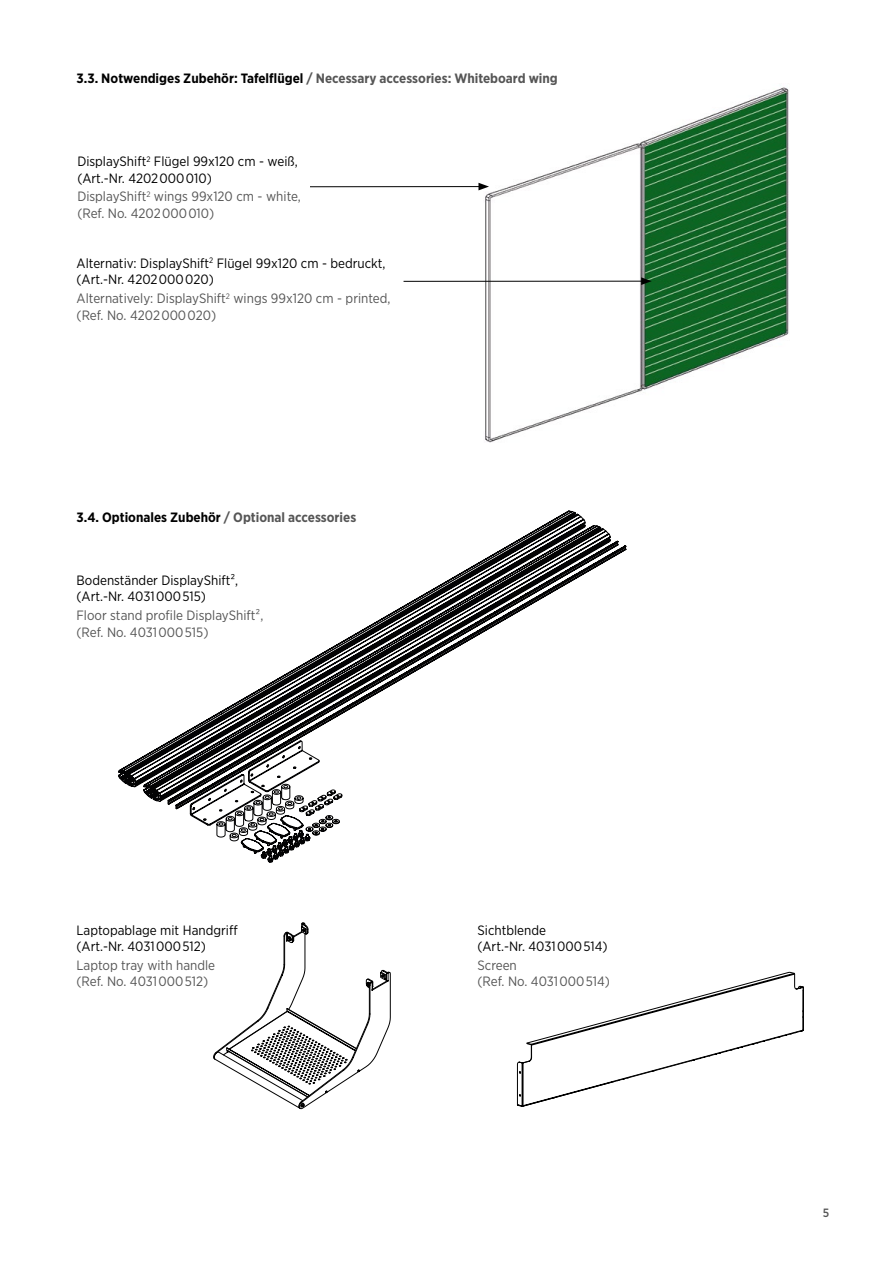
<style>
.page{position:relative;width:893px;height:1263px;background:#fff}
.page>*{position:absolute;margin:0;border:0;box-sizing:border-box;transform-origin:0 0}
.t1{font:13.5px/16.5px "Gotham Narrow";color:#000}
.t2{font:13.5px/16.5px "Gotham Narrow";color:#565656}
.t3{font:700 13.5px "Gotham Narrow";color:#565656}
.t4{font:700 13.5px "Gotham Narrow";color:#000}
.t5{font:500 12px "Gotham Narrow";color:#565656}
.s1{color:#000}
.s2{color:#565656}
</style>
<div class="page">
<svg style="left:123px;top:742px;width:45px;height:45px"></svg>
<svg style="left:516px;top:511px;width:69px;height:30px"></svg>
<svg style="left:168px;top:541px;width:450px;height:282px"></svg>
<svg style="left:190px;top:774px;width:149px;height:88px"></svg>
<svg style="left:517px;top:972px;width:287px;height:135px"></svg>
<img style="left:484px;top:87px;width:305px;height:356px">
<svg style="left:213px;top:922px;width:178px;height:187px"></svg>
<hr style="left:310px;top:186px;width:171px;height:1px;background:#000">
<svg style="left:478px;top:183px;width:11px;height:7px"></svg>
<hr style="left:404px;top:281px;width:239px;height:1px;background:#000">
<svg style="left:641px;top:277px;width:11px;height:8px"></svg>
<p class="t3" style="left:77px;top:70px;width:483px"><span class="s1">3.3. Notwendiges Zubehör: Tafelflügel</span> / Necessary accessories: Whiteboard wing</p>
<p class="t1" style="left:77px;top:153px;width:222px">DisplayShift<sup>2</sup> Flügel 99x120 cm - weiß, (Art.-Nr. 4202000010)</p>
<p class="t2" style="left:77px;top:188px;width:225px">DisplayShift<sup>2</sup> wings 99x120 cm - white, (Ref. No. 4202000010)</p>
<p class="t1" style="left:77px;top:255px;width:310px">Alternativ: DisplayShift<sup>2</sup> Flügel 99x120 cm - bedruckt, (Art.-Nr. 4202000020)</p>
<p class="t2" style="left:77px;top:290px;width:315px">Alternatively: DisplayShift<sup>2</sup> wings 99x120 cm - printed, (Ref. No. 4202000020)</p>
<p class="t4" style="left:77px;top:509px;width:281px">3.4. Optionales Zubehör <span class="s2">/ Optional accessories</span></p>
<p class="t1" style="left:77px;top:572px;width:163px">Bodenständer DisplayShift², (Art.-Nr. 4031000515)</p>
<p class="t2" style="left:77px;top:607px;width:188px">Floor stand profile DisplayShift², (Ref. No. 4031000515)</p>
<p class="t1" style="left:77px;top:921px;width:163px">Laptopablage mit Handgriff (Art.-Nr. 4031000512)</p>
<p class="t2" style="left:77px;top:957px;width:140px">Laptop tray with handle (Ref. No. 4031000512)</p>
<p class="t1" style="left:477px;top:921px;width:132px">Sichtblende<br>(Art.-Nr. 4031000514)</p>
<p class="t2" style="left:477px;top:957px;width:134px">Screen<br>(Ref. No. 4031000514)</p>
<p class="t5" style="left:823px;top:1205px;width:8px">5</p>
</div>
